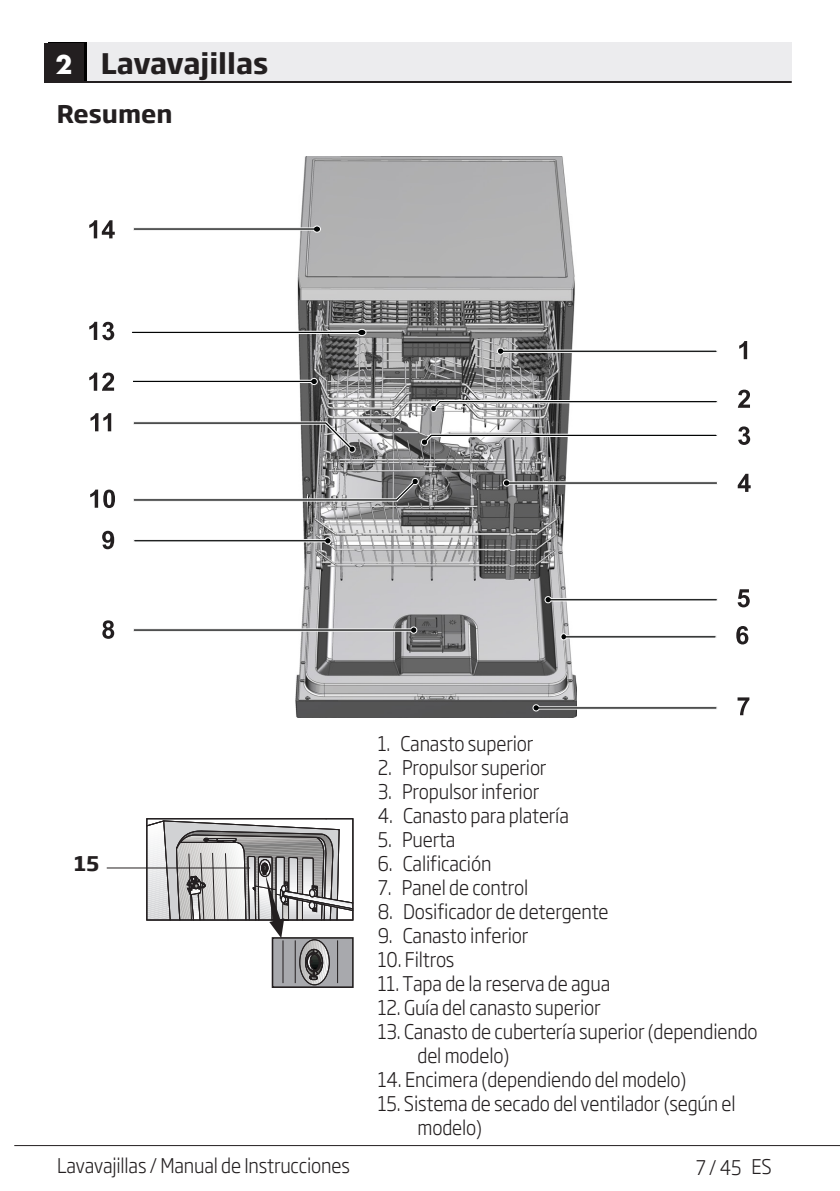
<style>
.page{position:relative;width:840px;height:1191px;background:#fff}
.page>*{position:absolute;margin:0;border:0;box-sizing:border-box;transform-origin:0 0}
.Ana_Baslik{font:700 28px "Soho Gothic Pro";color:#231f20}
.t1{font:700 28px "Futura TOT";color:#fff}
.Baslik{font:700 24px "Soho Gothic Pro";color:#231f20}
.Tab{font:300 20px/24px "Soho Gothic Pro";letter-spacing:-.01em;color:#231f20;scale:.9 1}
.Alt_Baslik{font:700 20px "Soho Gothic Pro";color:#231f20}
</style>
<div class="page">
<hr style="left:14px;top:1145px;width:825px;height:1px;background:#231f20">
<div style="left:48px;top:43px;width:40px;height:39px;background:#000"></div>
<div style="left:88px;top:43px;width:703px;height:39px;background:#ececee"></div>
<hr style="left:48px;top:81px;width:743px;height:2px;background:#231f20">
<div style="left:44px;top:43px;width:40px;height:40px;background:#231f20"></div>
<img style="left:295px;top:157px;width:281px;height:561px">
<svg style="left:737px;top:697px;width:12px;height:18px"></svg>
<svg style="left:496px;top:347px;width:221px;height:8px"></svg>
<svg style="left:739px;top:341px;width:7px;height:18px"></svg>
<svg style="left:429px;top:399px;width:288px;height:14px"></svg>
<svg style="left:737px;top:390px;width:12px;height:18px"></svg>
<svg style="left:419px;top:433px;width:298px;height:14px"></svg>
<svg style="left:738px;top:426px;width:11px;height:19px"></svg>
<svg style="left:531px;top:704px;width:186px;height:8px"></svg>
<svg style="left:502px;top:479px;width:215px;height:8px"></svg>
<svg style="left:737px;top:474px;width:13px;height:18px"></svg>
<svg style="left:133px;top:421px;width:223px;height:33px"></svg>
<svg style="left:133px;top:626px;width:284px;height:8px"></svg>
<svg style="left:133px;top:225px;width:188px;height:8px"></svg>
<svg style="left:133px;top:377px;width:185px;height:8px"></svg>
<svg style="left:737px;top:589px;width:12px;height:18px"></svg>
<svg style="left:544px;top:595px;width:173px;height:9px"></svg>
<svg style="left:133px;top:477px;width:286px;height:25px"></svg>
<svg style="left:133px;top:537px;width:199px;height:8px"></svg>
<svg style="left:89px;top:220px;width:26px;height:18px"></svg>
<svg style="left:102px;top:620px;width:12px;height:19px"></svg>
<svg style="left:102px;top:531px;width:12px;height:18px"></svg>
<svg style="left:90px;top:489px;width:25px;height:19px"></svg>
<svg style="left:90px;top:413px;width:21px;height:18px"></svg>
<svg style="left:89px;top:372px;width:25px;height:19px"></svg>
<svg style="left:89px;top:322px;width:25px;height:18px"></svg>
<svg style="left:736px;top:626px;width:12px;height:18px"></svg>
<svg style="left:559px;top:633px;width:157px;height:8px"></svg>
<svg style="left:132px;top:328px;width:235px;height:8px"></svg>
<div style="left:271px;top:937px;width:82px;height:51px;border:2px solid #231f20"></div>
<svg style="left:146px;top:818px;width:207px;height:167px"></svg>
<hr style="left:107px;top:867px;width:143px;height:1px;background:#231f20">
<p class="t1" style="left:55px;top:47px;width:18px">2</p>
<p class="Ana_Baslik" style="left:101px;top:41px;width:169px">Lavavajillas</p>
<p class="Baslik" style="left:57px;top:95px;width:117px">Resumen</p>
<p class="Alt_Baslik" style="left:74px;top:847px;width:26px">15</p>
<p class="Tab" style="left:377px;top:731px;width:174px">1. Canasto superior</p>
<p class="Tab" style="left:377px;top:755px;width:189px">2. Propulsor superior</p>
<p class="Tab" style="left:377px;top:779px;width:181px">3. Propulsor inferior</p>
<p class="Tab" style="left:377px;top:803px;width:214px">4. Canasto para platería</p>
<p class="Tab" style="left:377px;top:827px;width:88px">5. Puerta</p>
<p class="Tab" style="left:377px;top:851px;width:128px">6. Calificación</p>
<p class="Tab" style="left:377px;top:875px;width:168px">7. Panel de control</p>
<p class="Tab" style="left:377px;top:899px;width:258px">8. Dosificador de detergente</p>
<p class="Tab" style="left:377px;top:923px;width:169px">9. Canasto inferior</p>
<p class="Tab" style="left:377px;top:947px;width:87px">10. Filtros</p>
<p class="Tab" style="left:377px;top:971px;width:260px">11. Tapa de la reserva de agua</p>
<p class="Tab" style="left:377px;top:995px;width:249px">12. Guía del canasto superior</p>
<p class="Tab" style="left:417px;top:1019px;width:379px;text-indent:-40px">13. Canasto de cubertería superior (dependiendo del modelo)</p>
<p class="Tab" style="left:377px;top:1067px;width:344px">14. Encimera (dependiendo del modelo)</p>
<p class="Tab" style="left:417px;top:1091px;width:355px;text-indent:-40px">15. Sistema de secado del ventilador (según el modelo)</p>
<p class="Tab" style="left:57px;top:1152px;width:326px">Lavavajillas / Manual de Instrucciones</p>
<p class="Tab" style="left:695px;top:1154px;width:86px">7 / 45 ES</p>
</div>
